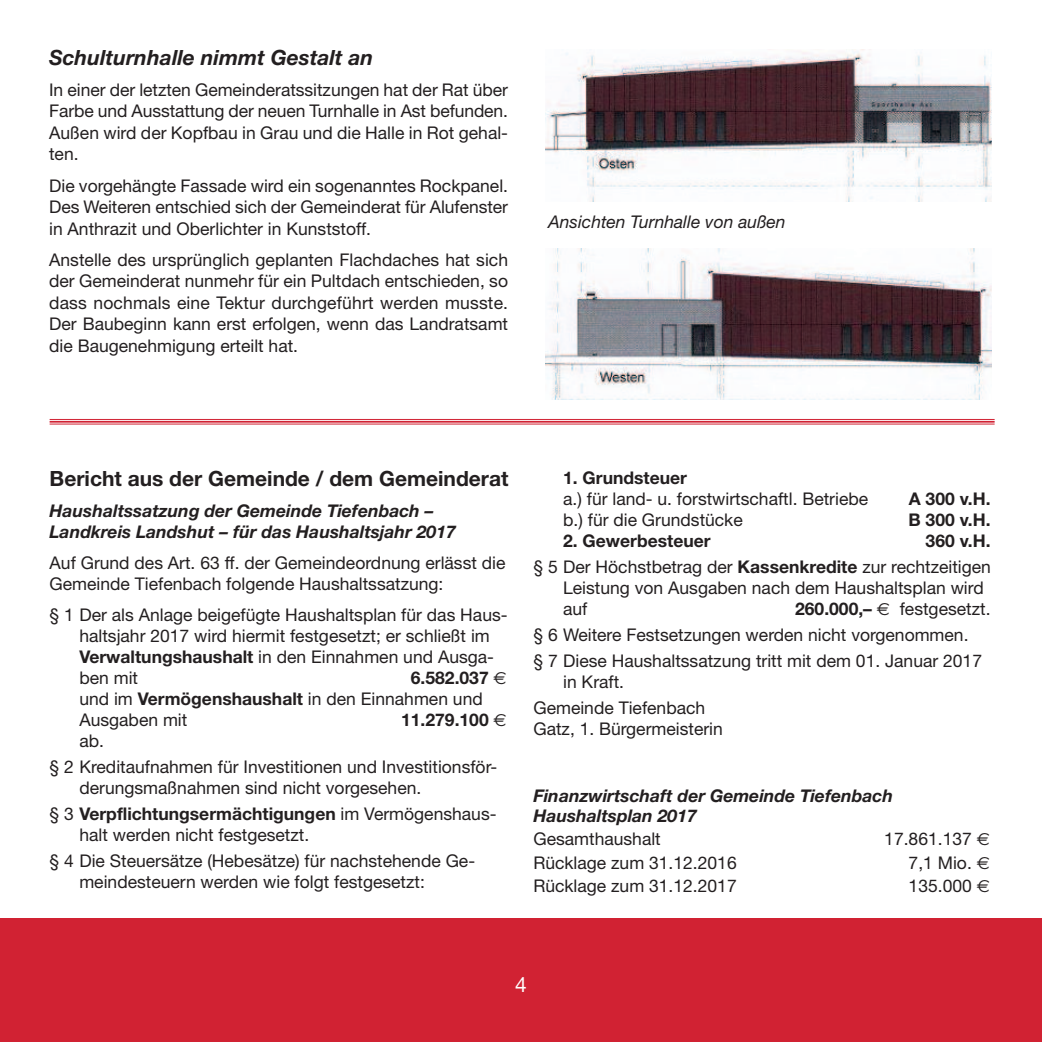
<style>
.page{position:relative;width:1042px;height:1042px;background:#fff}
.page>*{position:absolute;margin:0;border:0;box-sizing:border-box;transform-origin:0 0}
.t1{font:700 21px "Helvetica Neue";color:#231f20}
.t2{font:italic 700 21px "Helvetica Neue";color:#231f20}
.t3{font:21px "Helvetica Neue";color:#fff}
.t4{font:17.5px/21.3px "Helvetica Neue";color:#231f20}
.t5{font:italic 700 17.5px/21px "Helvetica Neue";color:#231f20}
.t6{font:700 17.5px "Helvetica Neue";color:#231f20}
.t7{font:italic 17.5px "Helvetica Neue";color:#231f20}
.s1{font-weight:700}
.s2{font-family:"Euro Sans"}
.s3{font-family:"Euro Sans";font-weight:400}
.s4{color:#fff}
</style>
<div class="page">
<div style="left:0;top:918px;width:1042px;height:124px;background:#d12233"></div>
<hr style="left:50px;top:419px;width:944px;height:1px;background:#d12233">
<hr style="left:50px;top:421px;width:944px;height:2px;background:#d12233">
<hr style="left:50px;top:424px;width:944px;height:1px;background:#d12233">
<img style="left:545px;top:51px;width:447px;height:150px">
<img style="left:545px;top:248px;width:447px;height:152px">
<p class="t2" style="left:49px;top:50px;width:326px">Schulturnhalle nimmt Gestalt an</p>
<p class="t4" style="left:49px;top:81px;width:460px;text-align:justify">In einer der letzten Gemeinderatssitzungen hat der Rat über Farbe und Ausstattung der neuen Turnhalle in Ast befunden.<br>Außen wird der Kopfbau in Grau und die Halle in Rot gehal&shy;ten.</p>
<p class="t4" style="left:49px;top:176px;width:460px;text-align:justify">Die vorgehängte Fassade wird ein sogenanntes Rockpanel.<br>Des Weiteren entschied sich der Gemeinderat für Alufenster in Anthrazit und Oberlichter in Kunststoff.</p>
<p class="t4" style="left:49px;top:251px;width:460px;text-align:justify">Anstelle des ursprünglich geplanten Flachdaches hat sich der Gemeinderat nunmehr für ein Pultdach entschieden, so dass nochmals eine Tektur durchgeführt werden musste.<br>Der Baubeginn kann erst erfolgen, wenn das Landratsamt die Baugenehmigung erteilt hat.</p>
<p class="t7" style="left:548px;top:216px;width:239px">Ansichten Turnhalle von außen</p>
<p class="t1" style="left:50px;top:471px;width:460px">Bericht aus der Gemeinde / dem Gemeinderat</p>
<p class="t5" style="left:50px;top:502px;width:408px">Haushaltssatzung der Gemeinde Tiefenbach –<br>Landkreis Landshut – für das Haushaltsjahr 2017</p>
<p class="t4" style="left:50px;top:554px;width:457px">Auf Grund des Art. 63 ff. der Gemeindeordnung erlässt die<br>Gemeinde Tiefenbach folgende Haushaltssatzung:</p>
<p class="t4" style="left:79px;top:606px;width:430px;text-indent:-30px">§ 1 Der als Anlage beigefügte Haushaltsplan für das Haus&shy;haltsjahr 2017 wird hiermit festgesetzt; er schließt im <span class="s1">Verwaltungshaushalt</span> in den Einnahmen und Ausga&shy;ben mit</p>
<p class="t4" style="left:79px;top:669px;width:429px;text-indent:331px"><span class="s1">6.582.037</span> <span class="s2">€ </span>und im <span class="s1">Vermögenshaushalt</span> in den Einnahmen und<br>Ausgaben mit</p>
<p class="t6" style="left:401px;top:714px;width:107px">11.279.100 <span class="s3">€</span></p>
<p class="t4" style="left:50px;top:730px;width:449px;line-height:25.9px;text-indent:30px">ab.<br>§ 2 Kreditaufnahmen für Investitionen und Investitionsför-</p>
<p class="t4" style="left:50px;top:776px;width:448px;line-height:25.9px;text-indent:30px">derungsmaßnahmen sind nicht vorgesehen.<br>§ 3 <span class="s1">Verpflichtungsermächtigungen</span> im Vermögenshaus-</p>
<p class="t4" style="left:50px;top:823px;width:427px;line-height:25.9px;text-indent:30px">halt werden nicht festgesetzt.<br>§ 4 Die Steuersätze (Hebesätze) für nachstehende Ge-</p>
<p class="t4" style="left:79px;top:873px;width:347px">meindesteuern werden wie folgt festgesetzt:</p>
<p class="t6" style="left:563px;top:471px;width:125px">1. Grundsteuer</p>
<p class="t4" style="left:563px;top:490px;width:306px">a.) für land- u. forstwirtschaftl. Betriebe</p>
<p class="t6" style="left:909px;top:492px;width:83px">A 300 v.H.</p>
<p class="t4" style="left:563px;top:511px;width:181px">b.) für die Grundstücke</p>
<p class="t6" style="left:908px;top:513px;width:84px">B 300 v.H.</p>
<p class="t6" style="left:563px;top:534px;width:149px">2. Gewerbesteuer</p>
<p class="t4" style="left:533px;top:529px;width:459px;line-height:25.9px;text-align:right"><span class="s4">B</span> <span class="s1">360 v.H.<br></span>§ 5 Der Höchstbetrag der <span class="s1">Kassenkredite</span> zur rechtzeitigen</p>
<p class="t4" style="left:563px;top:579px;width:422px">Leistung von Ausgaben nach dem Haushaltsplan wird auf</p>
<p class="t4" style="left:533px;top:597px;width:459px;line-height:25.9px;text-indent:262px"><span class="s1">260.000,–</span> <span class="s2">€</span> festgesetzt. § 6 Weitere Festsetzungen werden nicht vorgenommen.<br>§ 7 Diese Haushaltssatzung tritt mit dem 01. Januar 2017</p>
<p class="t4" style="left:533px;top:670px;width:173px;line-height:25.9px;text-indent:30px">in Kraft.<br>Gemeinde Tiefenbach</p>
<p class="t4" style="left:533px;top:719px;width:191px">Gatz, 1. Bürgermeisterin</p>
<p class="t5" style="left:533px;top:788px;width:361px;line-height:19.2px">Finanzwirtschaft der Gemeinde Tiefenbach<br>Haushaltsplan 2017</p>
<p class="t4" style="left:533px;top:830px;width:129px">Gesamthaushalt</p>
<p class="t4" style="left:884px;top:830px;width:107px">17.861.137 <span class="s2">€</span></p>
<p class="t4" style="left:533px;top:853px;width:205px">Rücklage zum 31.12.2016</p>
<p class="t4" style="left:908px;top:853px;width:83px">7,1 Mio. <span class="s2">€</span></p>
<p class="t4" style="left:533px;top:877px;width:205px">Rücklage zum 31.12.2017</p>
<p class="t4" style="left:908px;top:877px;width:83px">135.000 <span class="s2">€</span></p>
<p class="t3" style="left:515px;top:977px;width:13px">4</p>
</div>
